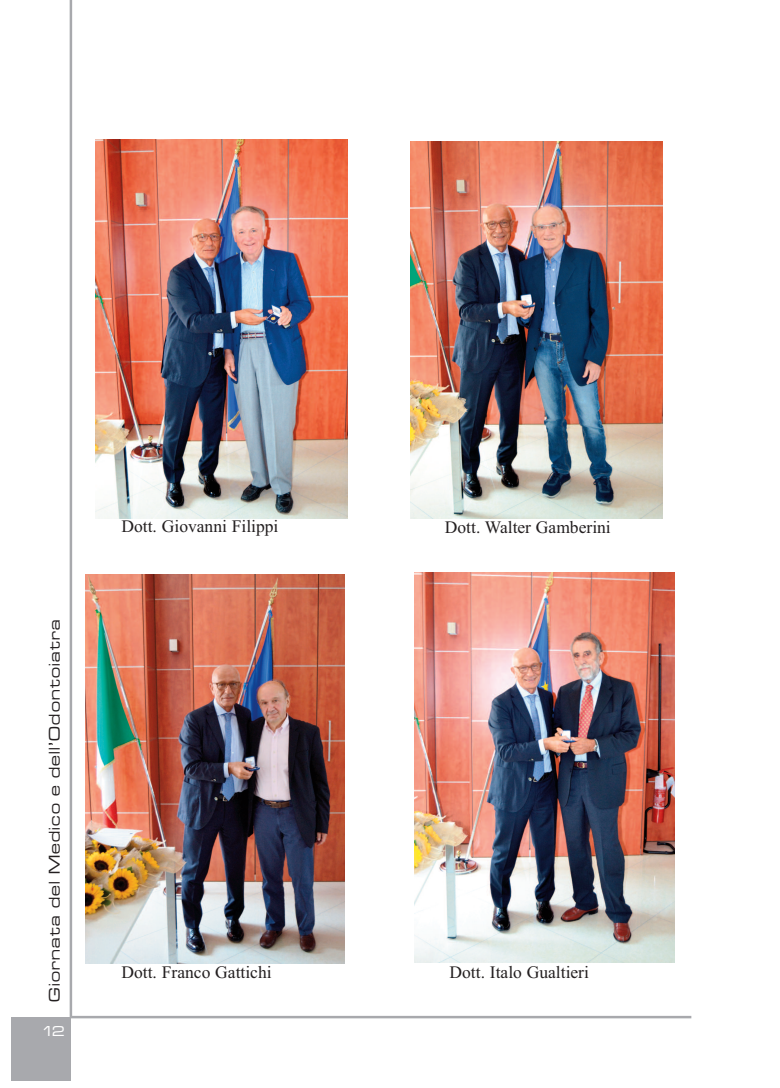
<style>
.page{position:relative;width:780px;height:1088px;background:#fff}
.page>*{position:absolute;margin:0;border:0;box-sizing:border-box;transform-origin:0 0}
.t1{font:17.5px "Times New Roman";color:#231f20}
.t2{font:16.25px "Microgramma D Medi Exte";letter-spacing:.085em;color:#231f20}
.t3{font:15px "Microgramma D Medi Exte";color:#fff}
</style>
<div class="page">
<div style="left:11px;top:1017px;width:60px;height:64px;background:#a8a9ad"></div>
<hr style="left:71px;top:1016px;width:620px;height:2px;background:#a8a9ad">
<hr style="left:70px;top:0;width:2px;height:1017px;background:#a8a9ad">
<img style="left:410px;top:141px;width:252px;height:377px">
<img style="left:414px;top:573px;width:260px;height:390px">
<img style="left:85px;top:574px;width:259px;height:389px">
<div style="left:92px;top:140px;width:258px;height:378px;background:linear-gradient(to bottom,#fff,#fff)"></div>
<img style="left:95px;top:140px;width:252px;height:378px">
<p class="t2" style="left:45px;top:1002px;width:383px;rotate:-90deg">Giornata del Medico e dell’Odontoiatra</p>
<p class="t3" style="left:42px;top:1022px;width:25px">12</p>
<p class="t1" style="left:121px;top:516px;width:158px">Dott. Giovanni Filippi</p>
<p class="t1" style="left:445px;top:517px;width:167px">Dott. Walter Gamberini</p>
<p class="t1" style="left:121px;top:962px;width:152px">Dott. Franco Gattichi</p>
<p class="t1" style="left:449px;top:962px;width:141px">Dott. Italo Gualtieri</p>
</div>
